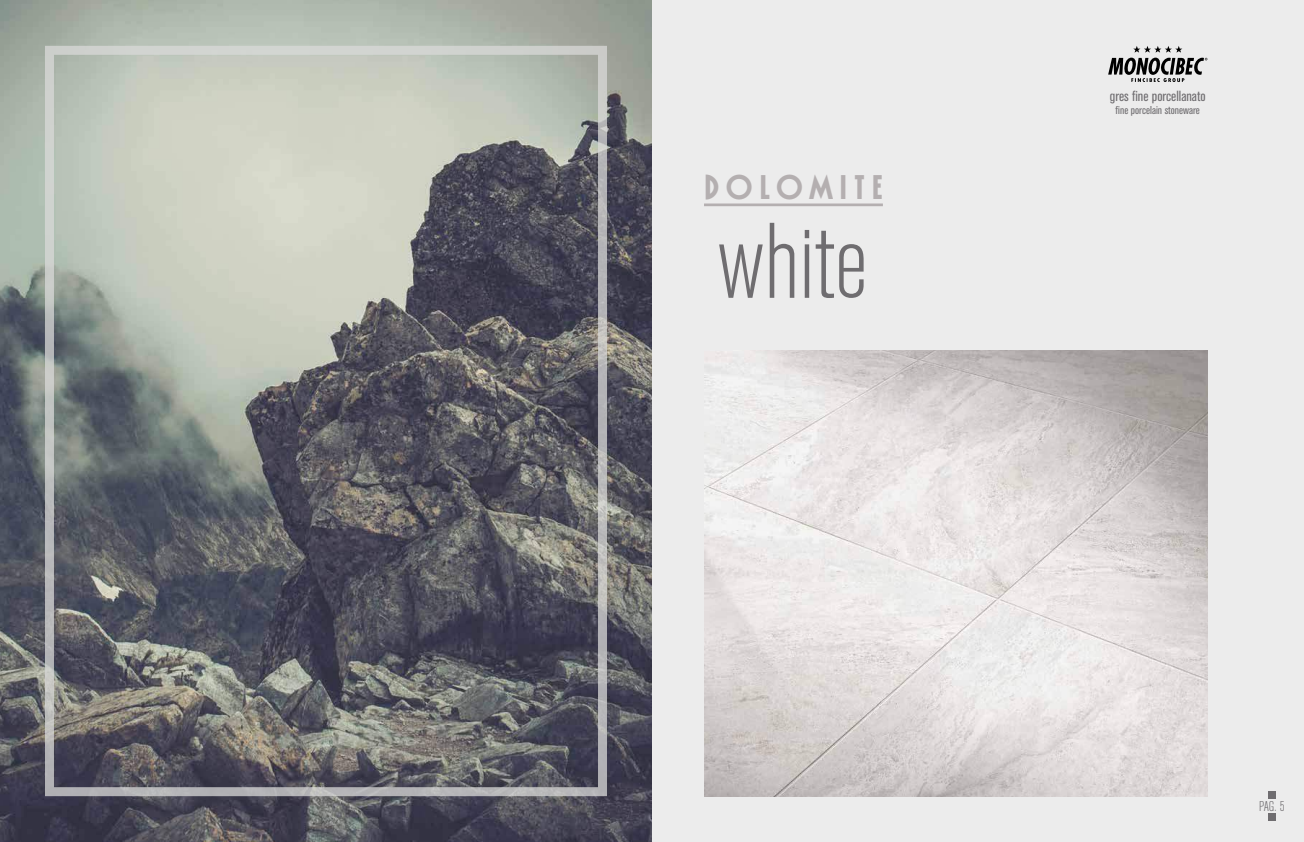
<style>
.page{position:relative;width:1304px;height:842px;background:#fff}
.page>*{position:absolute;margin:0;border:0;box-sizing:border-box;transform-origin:0 0}
.t1{font:300 condensed 106.1px "Akzidenz Grotesk BE";color:#6f6d70}
.t2{font:700 35.8px "Washington D";letter-spacing:.2em;color:#b4afb0}
.t3{font:condensed 14.6px "Akzidenz Grotesk BE";color:#6f6d70}
.t4{font:300 condensed 14px "Akzidenz Grotesk BE";color:#6f6d70}
.t5{font:condensed 11.3px "Akzidenz Grotesk BE";color:#6f6d70}
</style>
<div class="page">
<div style="left:652px;top:0;width:652px;height:842px;background:#ececec"></div>
<hr style="left:704px;top:203px;width:179px;height:3px;background:#b4afb0">
<img style="left:704px;top:351px;width:503px;height:445px">
<img style="left:0;top:0;width:652px;height:842px">
<div style="left:45px;top:46px;width:562px;height:750px;border:9px solid #dadad9"></div>
<svg style="left:1108px;top:46px;width:99px;height:36px"></svg>
<div style="left:1268px;top:814px;width:8px;height:7px;background:#6f6d70"></div>
<div style="left:1268px;top:791px;width:8px;height:7px;background:#6f6d70"></div>
<h2 class="t2" style="left:704px;top:165px;width:180px">DOLOMITE</h2>
<h1 class="t1" style="left:718px;top:222px;width:152px">white</h1>
<p class="t3" style="left:1110px;top:91px;width:97px">gres fine porcellanato</p>
<p class="t5" style="left:1116px;top:106px;width:86px">fine porcelain stoneware</p>
<p class="t4" style="left:1259px;top:801px;width:27px">PAG. 5</p>
</div>
